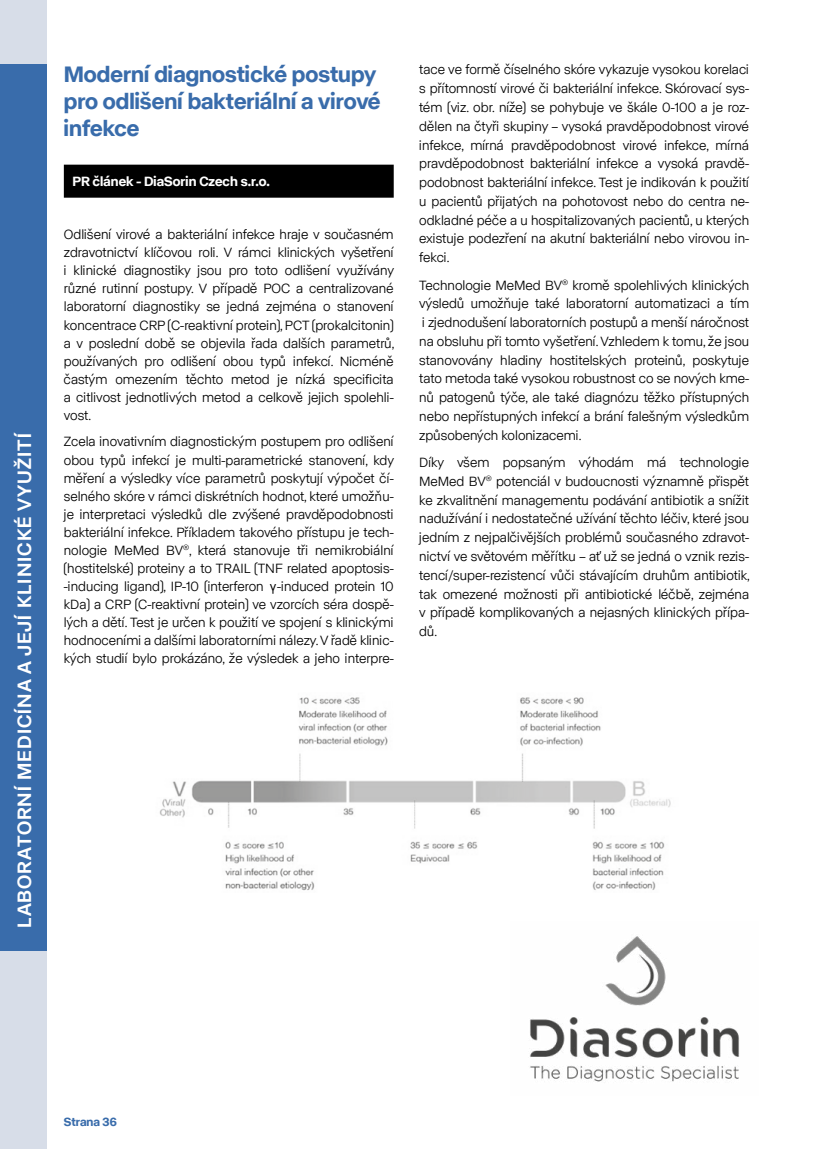
<style>
.page{position:relative;width:813px;height:1149px;background:#fff}
.page>*{position:absolute;margin:0;border:0;box-sizing:border-box;transform-origin:0 0}
.t1{font:700 22.5px/27px "ABC Normal";color:#396cab}
.t2{font:500 19.5px "ABC Normal";letter-spacing:.05em;color:#fff}
.t3{font:13.5px/18.8px "ABC Normal";color:#000;text-align:justify}
.t4{font:700 13.5px "ABC Normal";color:#fff}
.t5{font:700 12px "ABC Normal";color:#396cab}
.s1{font-family:"Andale Mono"}
</style>
<div class="page">
<div style="left:0;top:950px;width:47px;height:198px;background:#d7dde8"></div>
<div style="left:0;top:64px;width:47px;height:886px;background:#396cab"></div>
<div style="left:0;top:0;width:47px;height:64px;background:#d7dde8"></div>
<img style="left:159px;top:697px;width:512px;height:194px">
<div style="left:64px;top:165px;width:329px;height:33px;background:#000"></div>
<img style="left:530px;top:936px;width:210px;height:146px">
<h2 class="t2" style="left:11px;top:927px;width:496px;rotate:-90deg">LABORATORNÍ MEDICÍNA A JEJÍ KLINICKÉ VYUŽITÍ</h2>
<h1 class="t1" style="left:64px;top:59px;width:318px">Moderní diagnostické postupy pro odlišení bakteriální a virové infekce</h1>
<p class="t4" style="left:72px;top:172px;width:199px">PR článek - DiaSorin Czech s.r.o.</p>
<p class="t3" style="left:64px;top:224px;width:332px;line-height:18px">Odlišení virové a bakteriální infekce hraje v současném zdravotnictví klíčovou roli. V rámci klinických vyšetření i klinické diagnostiky jsou pro toto odlišení využívány různé rutinní postupy. V případě POC a centralizované laboratorní diagnostiky se jedná zejména o stanovení koncentrace CRP (C-reaktivní protein), PCT (prokalcitonin) a v poslední době se objevila řada dalších parametrů, používaných pro odlišení obou typů infekcí. Nicméně častým omezením těchto metod je nízká specificita a citlivost jednotlivých metod a celkově jejich spolehli&shy;vost.</p>
<p class="t3" style="left:64px;top:432px;width:331px;line-height:18px">Zcela inovativním diagnostickým postupem pro odlišení obou typů infekcí je multi-parametrické stanovení, kdy měření a výsledky více parametrů poskytují výpočet čí&shy;selného skóre v rámci diskrétních hodnot, které umožňu&shy;je interpretaci výsledků dle zvýšené pravděpodobnosti bakteriální infekce. Příkladem takového přístupu je tech&shy;nologie MeMed BV<sup>®</sup>, která stanovuje tři nemikrobiální (hostitelské) proteiny a to TRAIL (TNF related apoptosis--inducing ligand), IP-10 (interferon <span class="s1">γ</span>-induced protein 10 kDa) a CRP (C-reaktivní protein) ve vzorcích séra dospě&shy;lých a dětí. Test je určen k použití ve spojení s klinickými hodnoceními a dalšími laboratorními nálezy. V řadě klinic&shy;kých studií bylo prokázáno, že výsledek a jeho interpre-</p>
<p class="t3" style="left:419px;top:59px;width:331px">tace ve formě číselného skóre vykazuje vysokou korelaci s přítomností virové či bakteriální infekce. Skórovací sys&shy;tém (viz. obr. níže) se pohybuje ve škále 0-100 a je roz&shy;dělen na čtyři skupiny – vysoká pravděpodobnost virové infekce, mírná pravděpodobnost virové infekce, mírná pravděpodobnost bakteriální infekce a vysoká pravdě&shy;podobnost bakteriální infekce. Test je indikován k použití u pacientů přijatých na pohotovost nebo do centra ne&shy;odkladné péče a u hospitalizovaných pacientů, u kterých existuje podezření na akutní bakteriální nebo virovou in&shy;fekci.</p>
<p class="t3" style="left:419px;top:274px;width:331px">Technologie MeMed BV<sup>®</sup> kromě spolehlivých klinických výsledů umožňuje také laboratorní automatizaci a tím i zjednodušení laboratorních postupů a menší náročnost na obsluhu při tomto vyšetření. Vzhledem k tomu, že jsou stanovovány hladiny hostitelských proteinů, poskytuje tato metoda také vysokou robustnost co se nových kme&shy;nů patogenů týče, ale také diagnózu těžko přístupných nebo nepřístupných infekcí a brání falešným výsledkům způsobených kolonizacemi.</p>
<p class="t3" style="left:419px;top:452px;width:332px">Díky všem popsaným výhodám má technologie MeMed BV<sup>®</sup> potenciál v budoucnosti významně přispět ke zkvalitnění managementu podávání antibiotik a snížit nadužívání i nedostatečné užívání těchto léčiv, které jsou jedním z nejpalčivějších problémů současného zdravot&shy;nictví ve světovém měřítku – ať už se jedná o vznik rezis&shy;tencí/super-rezistencí vůči stávajícím druhům antibiotik, tak omezené možnosti při antibiotické léčbě, zejména v případě komplikovaných a nejasných klinických přípa&shy;dů.</p>
<p class="t5" style="left:64px;top:1112px;width:54px">Strana 36</p>
</div>
